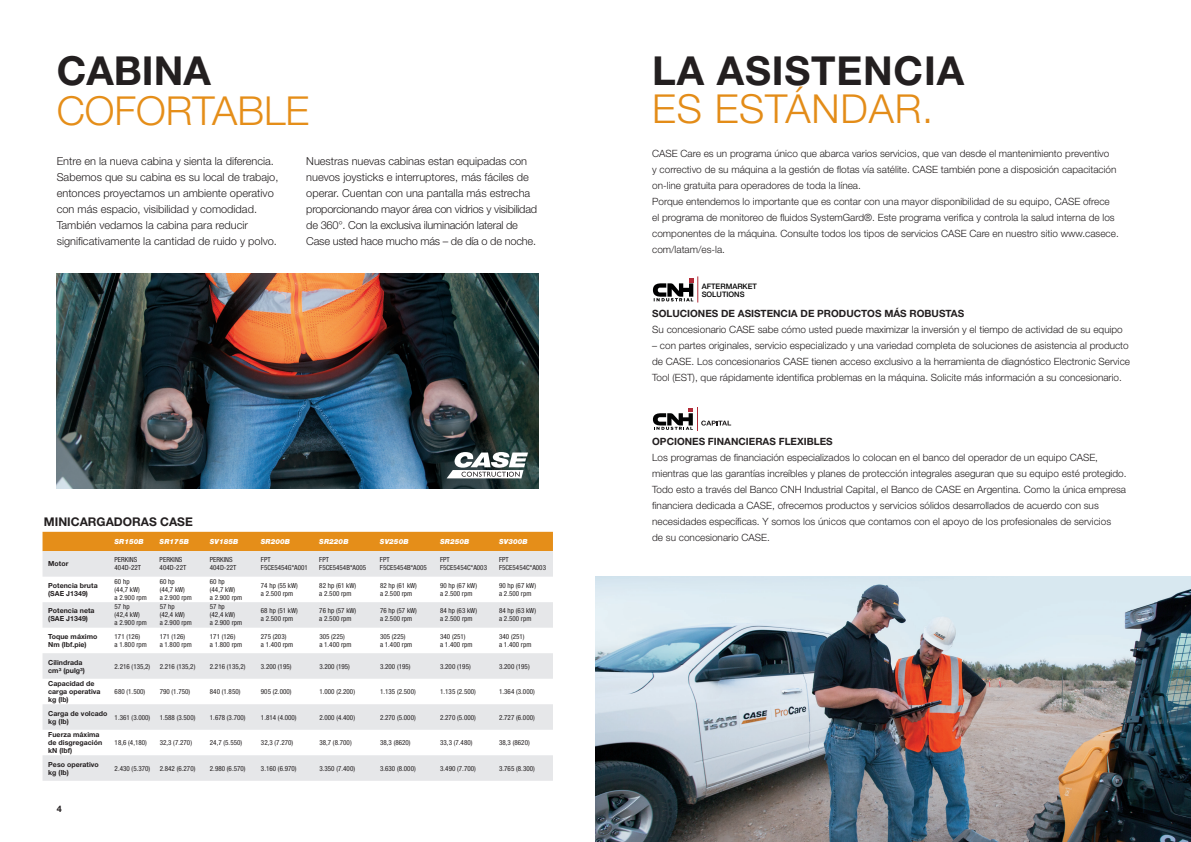
<style>
.page{position:relative;width:1191px;height:842px;background:#fff}
.page>*{position:absolute;margin:0;border:0;box-sizing:border-box;transform-origin:0 0}
.t1{font:700 40px "Helvetica Neue LT Std";letter-spacing:.02em;color:#231f20}
.t2{font:300 40px "Helvetica Neue LT Std";letter-spacing:.02em;color:#e38c18}
.t3{font:300 40px "Helvetica Neue LT Std";color:#e58e19}
.t4{font:700 12px "Helvetica Neue LT Std";color:#231f20}
.t5{font:300 11px/16px "Helvetica Neue LT Std";color:#231f20}
.t6{font:300 10px/16px "Helvetica Neue LT Std";color:#231f20}
.t7{font:700 10px "Helvetica Neue LT Std";color:#231f20}
.t8{font:700 9px "Helvetica Neue LT Std";color:#231f20}
.t9{font:500 7.5px/7.8px "Helvetica 65";color:#000001}
.t10{font:condensed 7px/8px "Helvetica Neue LT Std";letter-spacing:.005em;color:#231f20}
.t11{font:700 7px/8px "Helvetica Neue LT Std";letter-spacing:.005em;color:#231f20}
.t12{font:italic 900 7px "Helvetica Neue LT Std";letter-spacing:.005em;color:#fff}
</style>
<div class="page">
<div style="left:43px;top:532px;width:510px;height:19px;background:#e58e19"></div>
<svg style="left:43px;top:551px;width:510px;height:230px;fill:#e6e7e9"></svg>
<img style="left:57px;top:273px;width:482px;height:216px">
<img style="left:595px;top:577px;width:596px;height:265px">
<svg style="left:653px;top:276px;width:45px;height:26px"></svg>
<svg style="left:653px;top:407px;width:78px;height:24px"></svg>
<svg style="left:446px;top:452px;width:82px;height:26px"></svg>
<h1 class="t1" style="left:57px;top:46px;width:156px">CABINA</h1>
<h1 class="t3" style="left:57px;top:87px;width:254px">COFORTABLE</h1>
<p class="t5" style="left:57px;top:153px;width:223px">Entre en la nueva cabina y sienta la diferencia.<br>Sabemos que su cabina es su local de trabajo, entonces proyectamos un ambiente operativo con más espacio, visibilidad y comodidad.<br>También vedamos la cabina para reducir significativamente la cantidad de ruido y polvo.</p>
<p class="t5" style="left:306px;top:153px;width:232px">Nuestras nuevas cabinas estan equipadas con nuevos joysticks e interruptores, más fáciles de operar. Cuentan con una pantalla más estrecha proporcionando mayor área con vidrios y visibilidad de 360°. Con la exclusiva iluminación lateral de Case usted hace mucho más – de día o de noche.</p>
<p class="t4" style="left:44px;top:515px;width:150px">MINICARGADORAS CASE</p>
<p class="t12" style="left:115px;top:537px;width:31px">SR150B</p>
<p class="t12" style="left:160px;top:537px;width:31px">SR175B</p>
<p class="t12" style="left:210px;top:537px;width:30px">SV185B</p>
<p class="t12" style="left:261px;top:537px;width:31px">SR200B</p>
<p class="t12" style="left:319px;top:537px;width:31px">SR220B</p>
<p class="t12" style="left:380px;top:537px;width:30px">SV250B</p>
<p class="t12" style="left:440px;top:537px;width:31px">SR250B</p>
<p class="t12" style="left:499px;top:537px;width:30px">SV300B</p>
<p class="t11" style="left:48px;top:560px;width:22px">Motor</p>
<p class="t10" style="left:115px;top:556px;width:28px">PERKINS<br>404D-22T</p>
<p class="t10" style="left:160px;top:556px;width:28px">PERKINS<br>404D-22T</p>
<p class="t10" style="left:210px;top:556px;width:28px">PERKINS<br>404D-22T</p>
<p class="t10" style="left:261px;top:556px;width:49px">FPT<br>F5CE5454G*A001</p>
<p class="t10" style="left:319px;top:556px;width:48px">FPT<br>F5CE5454B*A005</p>
<p class="t10" style="left:380px;top:556px;width:48px">FPT<br>F5CE5454B*A005</p>
<p class="t10" style="left:440px;top:556px;width:48px">FPT<br>F5CE5454C*A003</p>
<p class="t10" style="left:499px;top:556px;width:48px">FPT<br>F5CE5454C*A003</p>
<p class="t11" style="left:48px;top:581px;width:51px">Potencia bruta (SAE J1349)</p>
<p class="t10" style="left:115px;top:577px;width:34px">60 hp<br>(44,7 kW)<br>a 2.900 rpm</p>
<p class="t10" style="left:160px;top:577px;width:34px">60 hp<br>(44,7 kW)<br>a 2.900 rpm</p>
<p class="t10" style="left:210px;top:577px;width:34px">60 hp<br>(44,7 kW)<br>a 2.900 rpm</p>
<p class="t10" style="left:261px;top:581px;width:38px">74 hp (55 kW) a 2.500 rpm</p>
<p class="t10" style="left:319px;top:581px;width:38px">82 hp (61 kW) a 2.500 rpm</p>
<p class="t10" style="left:380px;top:581px;width:38px">82 hp (61 kW) a 2.500 rpm</p>
<p class="t10" style="left:440px;top:581px;width:38px">90 hp (67 kW) a 2.500 rpm</p>
<p class="t10" style="left:499px;top:581px;width:38px">90 hp (67 kW) a 2.500 rpm</p>
<p class="t11" style="left:48px;top:607px;width:48px">Potencia neta (SAE J1349)</p>
<p class="t10" style="left:115px;top:603px;width:34px">57 hp<br>(42,4 kW)<br>a 2.900 rpm</p>
<p class="t10" style="left:160px;top:603px;width:34px">57 hp<br>(42,4 kW)<br>a 2.900 rpm</p>
<p class="t10" style="left:210px;top:603px;width:34px">57 hp<br>(42,4 kW)<br>a 2.900 rpm</p>
<p class="t10" style="left:261px;top:607px;width:38px">68 hp (51 kW) a 2.500 rpm</p>
<p class="t10" style="left:319px;top:607px;width:38px">76 hp (57 kW) a 2.500 rpm</p>
<p class="t10" style="left:380px;top:607px;width:38px">76 hp (57 kW) a 2.500 rpm</p>
<p class="t10" style="left:440px;top:607px;width:38px">84 hp (63 kW) a 2.500 rpm</p>
<p class="t10" style="left:499px;top:607px;width:38px">84 hp (63 kW) a 2.500 rpm</p>
<p class="t11" style="left:48px;top:632px;width:51px">Toque máximo<br>Nm (lbf.pie)</p>
<p class="t10" style="left:115px;top:632px;width:34px">171 (126)<br>a 1.800 rpm</p>
<p class="t10" style="left:160px;top:632px;width:34px">171 (126)<br>a 1.800 rpm</p>
<p class="t10" style="left:210px;top:632px;width:34px">171 (126)<br>a 1.800 rpm</p>
<p class="t10" style="left:261px;top:632px;width:34px">275 (203)<br>a 1.400 rpm</p>
<p class="t10" style="left:319px;top:632px;width:34px">305 (225)<br>a 1.400 rpm</p>
<p class="t10" style="left:380px;top:632px;width:34px">305 (225)<br>a 1.400 rpm</p>
<p class="t10" style="left:440px;top:632px;width:34px">340 (251)<br>a 1.400 rpm</p>
<p class="t10" style="left:499px;top:632px;width:34px">340 (251)<br>a 1.400 rpm</p>
<p class="t11" style="left:48px;top:658px;width:38px">Cilindrada cm³ (pulg³)</p>
<p class="t10" style="left:115px;top:662px;width:37px">2.216 (135,2)</p>
<p class="t10" style="left:160px;top:662px;width:37px">2.216 (135,2)</p>
<p class="t10" style="left:210px;top:662px;width:37px">2.216 (135,2)</p>
<p class="t10" style="left:261px;top:662px;width:32px">3.200 (195)</p>
<p class="t10" style="left:319px;top:662px;width:32px">3.200 (195)</p>
<p class="t10" style="left:380px;top:662px;width:32px">3.200 (195)</p>
<p class="t10" style="left:440px;top:662px;width:32px">3.200 (195)</p>
<p class="t10" style="left:499px;top:662px;width:32px">3.200 (195)</p>
<p class="t11" style="left:48px;top:679px;width:54px">Capacidad de carga operativa kg (lb)</p>
<p class="t10" style="left:115px;top:687px;width:32px">680 (1.500)</p>
<p class="t10" style="left:160px;top:687px;width:32px">790 (1.750)</p>
<p class="t10" style="left:210px;top:687px;width:32px">840 (1.850)</p>
<p class="t10" style="left:261px;top:687px;width:32px">905 (2.000)</p>
<p class="t10" style="left:319px;top:687px;width:37px">1.000 (2.200)</p>
<p class="t10" style="left:380px;top:687px;width:37px">1.135 (2.500)</p>
<p class="t10" style="left:440px;top:687px;width:37px">1.135 (2.500)</p>
<p class="t10" style="left:499px;top:687px;width:37px">1.364 (3.000)</p>
<p class="t11" style="left:48px;top:709px;width:61px">Carga de volcado kg (lb)</p>
<p class="t10" style="left:115px;top:713px;width:37px">1.361 (3.000)</p>
<p class="t10" style="left:160px;top:713px;width:37px">1.588 (3.500)</p>
<p class="t10" style="left:210px;top:713px;width:37px">1.678 (3.700)</p>
<p class="t10" style="left:261px;top:713px;width:37px">1.814 (4.000)</p>
<p class="t10" style="left:319px;top:713px;width:37px">2.000 (4.400)</p>
<p class="t10" style="left:380px;top:713px;width:37px">2.270 (5.000)</p>
<p class="t10" style="left:440px;top:713px;width:37px">2.270 (5.000)</p>
<p class="t10" style="left:499px;top:713px;width:37px">2.727 (6.000)</p>
<p class="t11" style="left:48px;top:730px;width:56px">Fuerza máxima de disgregación kN (lbf)</p>
<p class="t10" style="left:115px;top:738px;width:34px">18,6 (4,180)</p>
<p class="t10" style="left:160px;top:738px;width:34px">32,3 (7.270)</p>
<p class="t10" style="left:210px;top:738px;width:34px">24,7 (5.550)</p>
<p class="t10" style="left:261px;top:738px;width:34px">32,3 (7.270)</p>
<p class="t10" style="left:319px;top:738px;width:34px">38,7 (8.700)</p>
<p class="t10" style="left:380px;top:738px;width:32px">38,3 (8620)</p>
<p class="t10" style="left:440px;top:738px;width:34px">33,3 (7.480)</p>
<p class="t10" style="left:499px;top:738px;width:32px">38,3 (8620)</p>
<p class="t11" style="left:48px;top:760px;width:52px">Peso operativo kg (lb)</p>
<p class="t10" style="left:115px;top:764px;width:37px">2.430 (5.370)</p>
<p class="t10" style="left:160px;top:764px;width:37px">2.842 (6.270)</p>
<p class="t10" style="left:210px;top:764px;width:37px">2.980 (6.570)</p>
<p class="t10" style="left:261px;top:764px;width:37px">3.160 (6.970)</p>
<p class="t10" style="left:319px;top:764px;width:37px">3.350 (7.400)</p>
<p class="t10" style="left:380px;top:764px;width:37px">3.630 (8.000)</p>
<p class="t10" style="left:440px;top:764px;width:37px">3.490 (7.700)</p>
<p class="t10" style="left:499px;top:764px;width:37px">3.765 (8.300)</p>
<p class="t8" style="left:57px;top:803px;width:7px">4</p>
<h1 class="t1" style="left:652px;top:46px;width:313px">LA ASISTENCIA</h1>
<h1 class="t2" style="left:652px;top:85px;width:283px">ES ESTÁNDAR.</h1>
<p class="t6" style="left:652px;top:145px;width:468px">CASE Care es un programa único que abarca varios servicios, que van desde el mantenimiento preventivo<br>y correctivo de su máquina a la gestión de flotas vía satélite. CASE también pone a disposición capacitación on-line gratuita para operadores de toda la línea.<br>Porque entendemos lo importante que es contar con una mayor disponibilidad de su equipo, CASE ofrece el programa de monitoreo de fluidos SystemGard®. Este programa verifica y controla la salud interna de los componentes de la máquina. Consulte todos los tipos de servicios CASE Care en nuestro sitio www.casece. com/latam/es-la.</p>
<p class="t9" style="left:701px;top:282px;width:57px">AFTERMARKET<br>SOLUTIONS</p>
<p class="t7" style="left:652px;top:308px;width:313px">SOLUCIONES DE ASISTENCIA DE PRODUCTOS MÁS ROBUSTAS</p>
<p class="t6" style="left:652px;top:321px;width:472px">Su concesionario CASE sabe cómo usted puede maximizar la inversión y el tiempo de actividad de su equipo</p>
<p class="t6" style="left:652px;top:337px;width:479px">– con partes originales, servicio especializado y una variedad completa de soluciones de asistencia al producto de CASE. Los concesionarios CASE tienen acceso exclusivo a la herramienta de diagnóstico Electronic Service<br>Tool (EST), que rápidamente identifica problemas en la máquina. Solicite más información a su concesionario.</p>
<p class="t7" style="left:652px;top:436px;width:182px">OPCIONES FINANCIERAS FLEXIBLES</p>
<p class="t6" style="left:652px;top:449px;width:476px">Los programas de financiación especializados lo colocan en el banco del operador de un equipo CASE, mientras que las garantías increíbles y planes de protección integrales aseguran que su equipo esté protegido.<br>Todo esto a través del Banco CNH Industrial Capital, el Banco de CASE en Argentina. Como la única empresa financiera dedicada a CASE, ofrecemos productos y servicios sólidos desarrollados de acuerdo con sus necesidades específicas. Y somos los únicos que contamos con el apoyo de los profesionales de servicios<br>de su concesionario CASE.</p>
</div>
